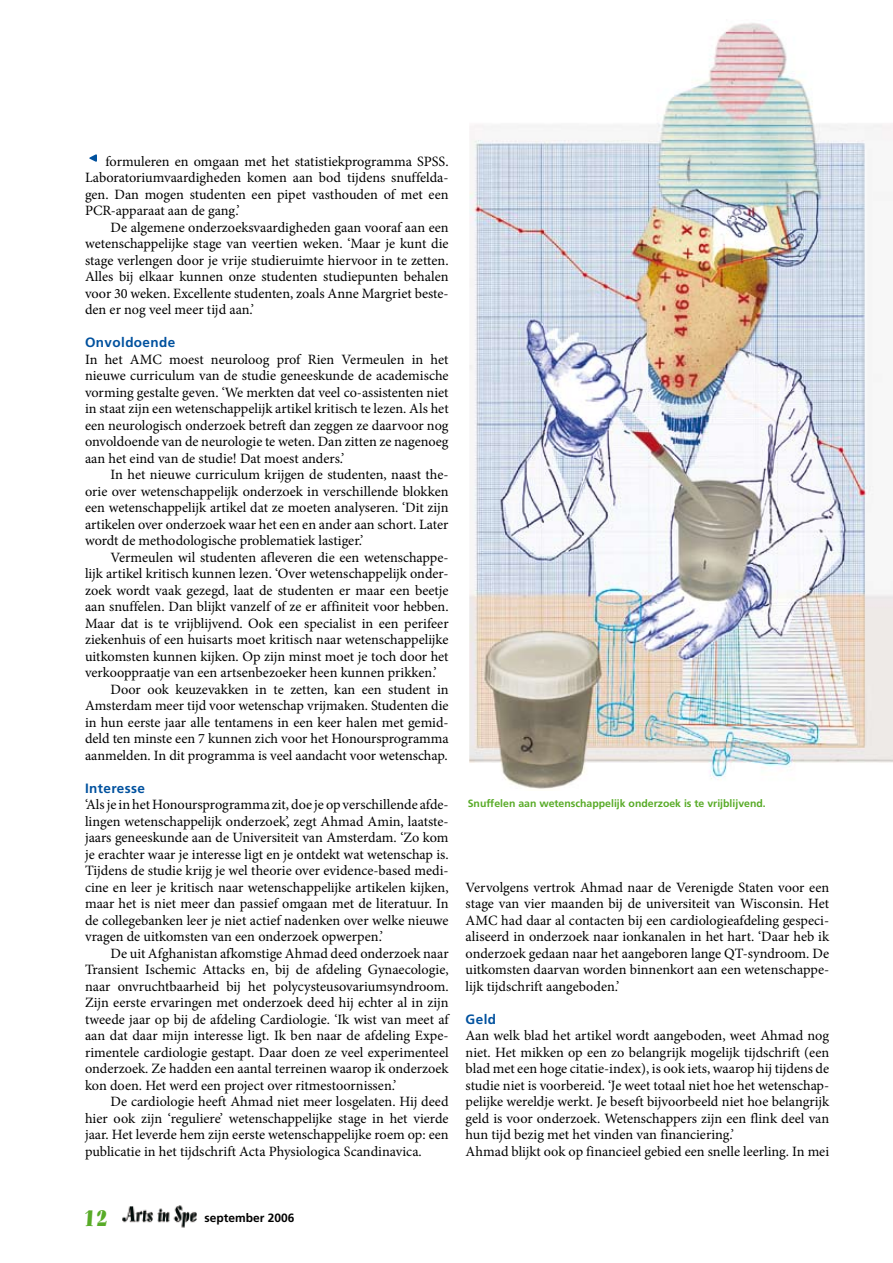
<style>
.page{position:relative;width:893px;height:1263px;background:#fff}
.page>*{position:absolute;margin:0;border:0;box-sizing:border-box;transform-origin:0 0}
.t1{font:25.5px "Allegro BT";color:#58ab27}
.t2{font:14.25px/16.5px "Minion Pro";color:#000;text-align:justify}
.t3{font:700 13.5px "Frutiger";letter-spacing:.03em;color:#00519e}
.t4{font:700 12px "Frutiger";color:#000}
.t5{font:700 10.5px "Frutiger";color:#58ab27}
</style>
<div class="page">
<img style="left:122px;top:1205px;width:75px;height:23px">
<img style="left:469px;top:23px;width:424px;height:766px">
<svg style="left:89px;top:154px;width:8px;height:8px"></svg>
<p class="t2" style="left:85px;top:153px;width:365px;text-indent:20px">formuleren en omgaan met het statistiekprogramma SPSS.<br>Laboratoriumvaardigheden komen aan bod tijdens snuffelda&shy;gen. Dan mogen studenten een pipet vasthouden of met een PCR-apparaat aan de gang.’</p>
<p class="t2" style="left:85px;top:219px;width:365px;text-indent:26px">De algemene onderzoeksvaardigheden gaan vooraf aan een wetenschappelijke stage van veertien weken. ‘Maar je kunt die stage verlengen door je vrije studieruimte hiervoor in te zetten.<br>Alles bij elkaar kunnen onze studenten studiepunten behalen voor 30 weken. Excellente studenten, zoals Anne Margriet beste&shy;den er nog veel meer tijd aan.’</p>
<p class="t3" style="left:85px;top:334px;width:92px">Onvoldoende</p>
<p class="t2" style="left:85px;top:351px;width:365px">In het AMC moest neuroloog prof Rien Vermeulen in het nieuwe curriculum van de studie geneeskunde de academische vorming gestalte geven. ‘We merkten dat veel co-assistenten niet in staat zijn een wetenschappelijk artikel kritisch te lezen. Als het een neurologisch onderzoek betreft dan zeggen ze daarvoor nog onvoldoende van de neurologie te weten. Dan zitten ze nagenoeg aan het eind van de studie! Dat moest anders.’</p>
<p class="t2" style="left:85px;top:466px;width:365px;text-indent:26px">In het nieuwe curriculum krijgen de studenten, naast the&shy;orie over wetenschappelijk onderzoek in verschillende blokken een wetenschappelijk artikel dat ze moeten analyseren. ‘Dit zijn artikelen over onderzoek waar het een en ander aan schort. Later wordt de methodologische problematiek lastiger.’</p>
<p class="t2" style="left:111px;top:549px;width:340px">Vermeulen wil studenten afleveren die een wetenschappe-</p>
<p class="t2" style="left:85px;top:565px;width:365px">lijk artikel kritisch kunnen lezen. ‘Over wetenschappelijk onder-</p>
<p class="t2" style="left:85px;top:582px;width:365px">zoek wordt vaak gezegd, laat de studenten er maar een beetje</p>
<p class="t2" style="left:85px;top:598px;width:365px">aan snuffelen. Dan blijkt vanzelf of ze er affiniteit voor hebben.</p>
<p class="t2" style="left:85px;top:615px;width:365px">Maar dat is te vrijblijvend. Ook een specialist in een perifeer</p>
<p class="t2" style="left:85px;top:631px;width:365px">ziekenhuis of een huisarts moet kritisch naar wetenschappelijke</p>
<p class="t2" style="left:85px;top:648px;width:365px">uitkomsten kunnen kijken. Op zijn minst moet je toch door het</p>
<p class="t2" style="left:85px;top:664px;width:353px">verkooppraatje van een artsenbezoeker heen kunnen prikken.’</p>
<p class="t2" style="left:111px;top:681px;width:340px">Door ook keuzevakken in te zetten, kan een student in</p>
<p class="t2" style="left:85px;top:697px;width:365px">Amsterdam meer tijd voor wetenschap vrijmaken. Studenten die</p>
<p class="t2" style="left:85px;top:714px;width:365px">in hun eerste jaar alle tentamens in een keer halen met gemid-</p>
<p class="t2" style="left:85px;top:730px;width:365px">deld ten minste een 7 kunnen zich voor het Honoursprogramma</p>
<p class="t2" style="left:85px;top:747px;width:364px">aanmelden. In dit programma is veel aandacht voor wetenschap.</p>
<p class="t3" style="left:85px;top:780px;width:62px">Interesse</p>
<p class="t2" style="left:85px;top:796px;width:365px">‘Als je in het Honoursprogramma zit, doe je op verschillende afde&shy;lingen wetenschappelijk onderzoek’, zegt Ahmad Amin, laatste&shy;jaars geneeskunde aan de Universiteit van Amsterdam. ‘Zo kom je erachter waar je interesse ligt en je ontdekt wat wetenschap is.<br>Tijdens de studie krijg je wel theorie over evidence-based medi&shy;cine en leer je kritisch naar wetenschappelijke artikelen kijken, maar het is niet meer dan passief omgaan met de literatuur. In de collegebanken leer je niet actief nadenken over welke nieuwe vragen de uitkomsten van een onderzoek opwerpen.’</p>
<p class="t2" style="left:85px;top:945px;width:365px;text-indent:26px">De uit Afghanistan afkomstige Ahmad deed onderzoek naar Transient Ischemic Attacks en, bij de afdeling Gynaecologie, naar onvruchtbaarheid bij het polycysteusovariumsyndroom.<br>Zijn eerste ervaringen met onderzoek deed hij echter al in zijn tweede jaar op bij de afdeling Cardiologie. ‘Ik wist van meet af aan dat daar mijn interesse ligt. Ik ben naar de afdeling Expe&shy;rimentele cardiologie gestapt. Daar doen ze veel experimenteel onderzoek. Ze hadden een aantal terreinen waarop ik onderzoek kon doen. Het werd een project over ritmestoornissen.’</p>
<p class="t2" style="left:85px;top:1093px;width:365px;text-indent:26px">De cardiologie heeft Ahmad niet meer losgelaten. Hij deed hier ook zijn ‘reguliere’ wetenschappelijke stage in het vierde jaar. Het leverde hem zijn eerste wetenschappelijke roem op: een publicatie in het tijdschrift Acta Physiologica Scandinavica.</p>
<p class="t5" style="left:468px;top:797px;width:299px">Snuffelen aan wetenschappelijk onderzoek is te vrijblijvend.</p>
<p class="t2" style="left:466px;top:879px;width:365px">Vervolgens vertrok Ahmad naar de Verenigde Staten voor een stage van vier maanden bij de universiteit van Wisconsin. Het AMC had daar al contacten bij een cardiologieafdeling gespeci&shy;aliseerd in onderzoek naar ionkanalen in het hart. ‘Daar heb ik onderzoek gedaan naar het aangeboren lange QT-syndroom. De uitkomsten daarvan worden binnenkort aan een wetenschappe&shy;lijk tijdschrift aangeboden.’</p>
<p class="t3" style="left:466px;top:1011px;width:32px">Geld</p>
<p class="t2" style="left:466px;top:1027px;width:365px;text-align:left">Aan welk blad het artikel wordt aangeboden, weet Ahmad nog niet. Het mikken op een zo belangrijk mogelijk tijdschrift (een blad met een hoge citatie-index), is ook iets, waarop hij tijdens de studie niet is voorbereid. ‘Je weet totaal niet hoe het wetenschap&shy;pelijke wereldje werkt. Je beseft bijvoorbeeld niet hoe belangrijk geld is voor onderzoek. Wetenschappers zijn een flink deel van hun tijd bezig met het vinden van financiering.’<br>Ahmad blijkt ook op financieel gebied een snelle leerling. In mei</p>
<h1 class="t1" style="left:84px;top:1202px;width:26px">12</h1>
<p class="t4" style="left:204px;top:1210px;width:92px">september 2006</p>
</div>
